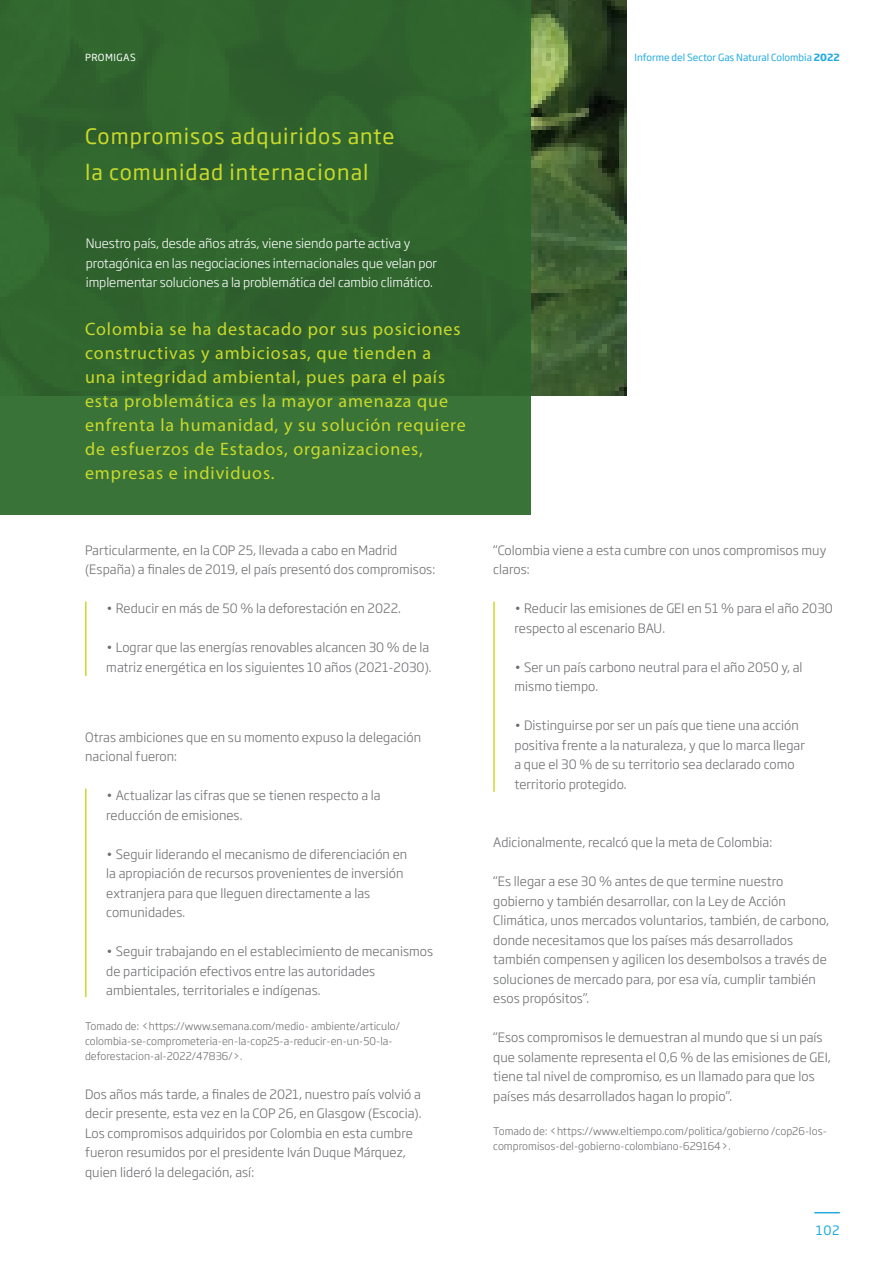
<style>
.page{position:relative;width:893px;height:1263px;background:#fff}
.page>*{position:absolute;margin:0;border:0;box-sizing:border-box;transform-origin:0 0}
.primer_columna_negro{font:21px "Soho Gothic Pro";letter-spacing:.05em;color:#c9da2b}
.t1{font:18px/24px "Myriad Pro";letter-spacing:.05em;color:#c9da2b}
.t2{font:300 12.75px/19.5px "Soho Gothic Pro";letter-spacing:.005em;color:#6c6d70}
.t3{font:300 12.75px/19.5px "Soho Gothic Pro";letter-spacing:-.005em;color:#fff}
.t4{font:12.75px "Soho Gothic Pro";color:#24aae1}
.t5{font:300 10.5px/15px "Soho Gothic Pro";letter-spacing:.005em;color:#6c6d70}
.t6{font:9.75px "Soho Gothic Pro";color:#24aae1}
.t7{font:9.75px "Soho Gothic Pro";letter-spacing:.05em;color:#fff}
.s1{font-weight:700}
</style>
<div class="page">
<svg style="left:814px;top:1212px;width:26px;height:1px"></svg>
<img style="left:531px;top:0;width:95px;height:395px">
<div style="left:0;top:0;width:531px;height:514px;background:#31672e"></div>
<hr style="left:85px;top:601px;width:2px;height:75px;background:#c9da2b">
<hr style="left:493px;top:601px;width:2px;height:191px;background:#c9da2b">
<hr style="left:85px;top:789px;width:2px;height:208px;background:#c9da2b">
<p class="t7" style="left:85px;top:50px;width:52px">PROMIGAS</p>
<p class="primer_columna_negro" style="left:85px;top:120px;width:311px">Compromisos adquiridos ante</p>
<p class="primer_columna_negro" style="left:85px;top:156px;width:285px">la comunidad internacional</p>
<p class="t3" style="left:86px;top:233px;width:353px">Nuestro país, desde años atrás, viene siendo parte activa y protagónica en las negociaciones internacionales que velan por implementar soluciones a la problemática del cambio climático.</p>
<p class="t1" style="left:85px;top:316px;width:382px">Colombia se ha destacado por sus posiciones constructivas y ambiciosas, que tienden a una integridad ambiental, pues para el país esta problemática es la mayor amenaza que enfrenta la humanidad, y su solución requiere de esfuerzos de Estados, organizaciones, empresas e individuos.</p>
<p class="t2" style="left:85px;top:539px;width:352px">Particularmente, en la COP 25, llevada a cabo en Madrid (España) a finales de 2019, el país presentó dos compromisos:</p>
<p class="t2" style="left:106px;top:598px;width:296px">• Reducir en más de 50 % la deforestación en 2022.</p>
<p class="t2" style="left:106px;top:637px;width:327px">• Lograr que las energías renovables alcancen 30 % de la matriz energética en los siguientes 10 años (2021-2030).</p>
<p class="t2" style="left:85px;top:726px;width:338px">Otras ambiciones que en su momento expuso la delegación nacional fueron:</p>
<p class="t2" style="left:106px;top:785px;width:276px">• Actualizar las cifras que se tienen respecto a la reducción de emisiones.</p>
<p class="t2" style="left:106px;top:843px;width:302px">• Seguir liderando el mecanismo de diferenciación en la apropiación de recursos provenientes de inversión extranjera para que lleguen directamente a las comunidades.</p>
<p class="t2" style="left:106px;top:941px;width:328px">• Seguir trabajando en el establecimiento de mecanismos de participación efectivos entre las autoridades ambientales, territoriales e indígenas.</p>
<p class="t5" style="left:85px;top:1018px;width:316px">Tomado de: &lt;https://www.semana.com/medio- ambiente/articulo/ colombia-se-comprometeria-en-la-cop25-a-reducir-en-un-50-la&shy;deforestacion-al-2022/47836/&gt;.</p>
<p class="t2" style="left:85px;top:1083px;width:338px">Dos años más tarde, a finales de 2021, nuestro país volvió a decir presente, esta vez en la COP 26, en Glasgow (Escocia).<br>Los compromisos adquiridos por Colombia en esta cumbre fueron resumidos por el presidente Iván Duque Márquez, quien lideró la delegación, así:</p>
<p class="t6" style="left:635px;top:50px;width:207px">Informe del Sector Gas Natural Colombia <span class="s1">2022</span></p>
<p class="t2" style="left:493px;top:539px;width:335px">“Colombia viene a esta cumbre con unos compromisos muy claros:</p>
<p class="t2" style="left:514px;top:598px;width:320px">• Reducir las emisiones de GEI en 51 % para el año 2030 respecto al escenario BAU.</p>
<p class="t2" style="left:514px;top:656px;width:290px">• Ser un país carbono neutral para el año 2050 y, al mismo tiempo.</p>
<p class="t2" style="left:514px;top:715px;width:292px">• Distinguirse por ser un país que tiene una acción positiva frente a la naturaleza, y que lo marca llegar a que el 30 % de su territorio sea declarado como territorio protegido.</p>
<p class="t2" style="left:493px;top:832px;width:280px">Adicionalmente, recalcó que la meta de Colombia:</p>
<p class="t2" style="left:493px;top:871px;width:337px">“Es llegar a ese 30 % antes de que termine nuestro gobierno y también desarrollar, con la Ley de Acción Climática, unos mercados voluntarios, también, de carbono, donde necesitamos que los países más desarrollados también compensen y agilicen los desembolsos a través de soluciones de mercado para, por esa vía, cumplir también esos propósitos”.</p>
<p class="t2" style="left:493px;top:1027px;width:339px">“Esos compromisos le demuestran al mundo que si un país que solamente representa el 0,6 % de las emisiones de GEI, tiene tal nivel de compromiso, es un llamado para que los países más desarrollados hagan lo propio”.</p>
<p class="t5" style="left:493px;top:1123px;width:335px">Tomado de: &lt;https://www.eltiempo.com/politica/gobierno /cop26-los&shy;compromisos-del-gobierno-colombiano-629164&gt;.</p>
<p class="t4" style="left:816px;top:1221px;width:26px">102</p>
</div>
